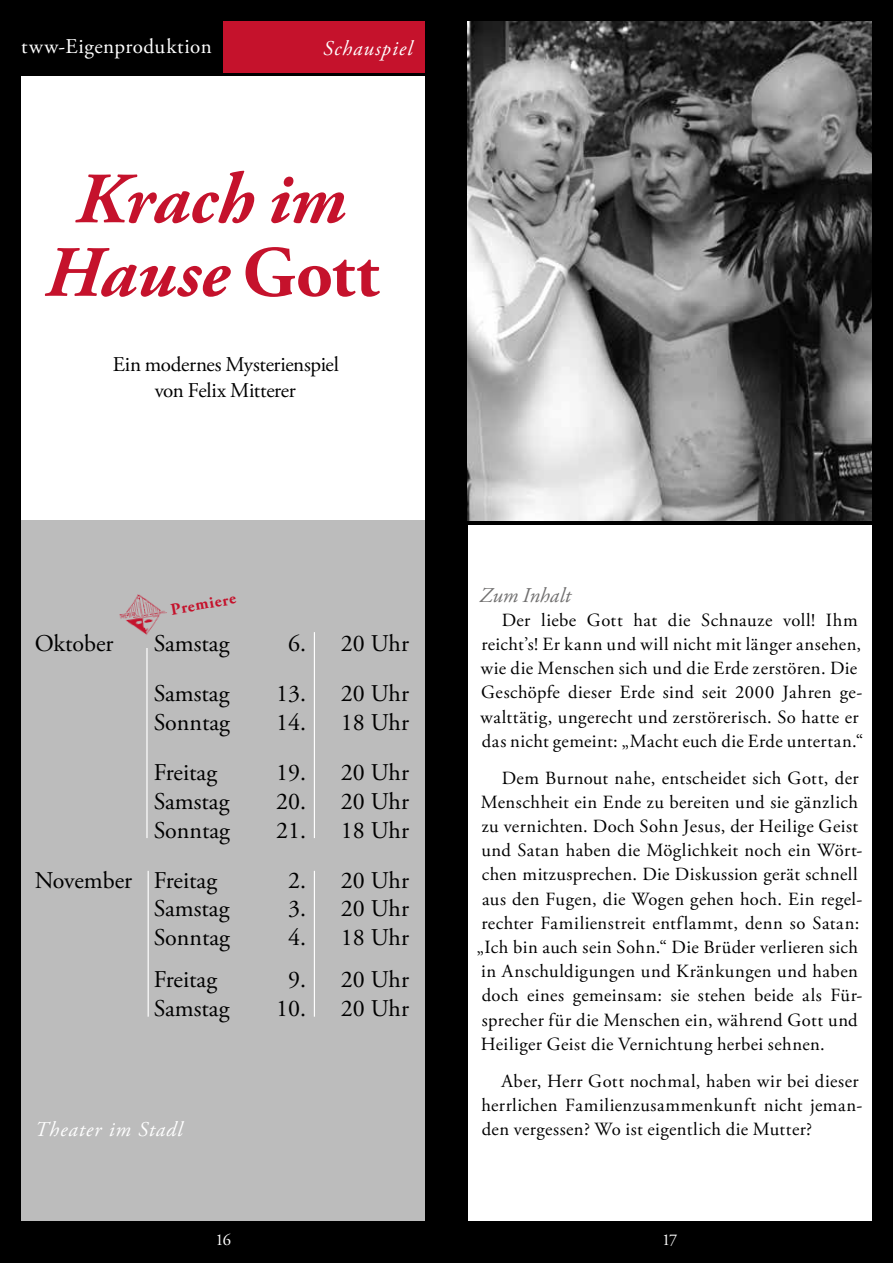
<style>
.page{position:relative;width:893px;height:1263px;background:#000}
.page>*{position:absolute;margin:0;border:0;box-sizing:border-box;transform-origin:0 0}
.t1{font:italic 700 72px/73.5px "Adobe Garamond Pro";color:#c5122c;text-align:center}
.t2{font:24px "Adobe Garamond Pro";color:#000}
.t3{font:21px/25.2px "Adobe Garamond Pro";letter-spacing:-.015em;color:#000;text-align:center}
.t4{font:italic 21px "Adobe Garamond Pro";letter-spacing:.05em;color:#fff}
.t5{font:21px "Adobe Garamond Pro";letter-spacing:.03em;color:#fff}
.t6{font:italic 21px "Adobe Garamond Pro";color:#706f6f}
.t7{font:18.6px/24.2px "Adobe Garamond Pro";letter-spacing:.025em;color:#000}
.t8{font:700 16.5px "Adobe Garamond Pro";color:#c5122c}
.t9{font:16.5px "Adobe Garamond Pro";color:#fff}
.s1{font-style:normal}
</style>
<div class="page">
<div style="left:21px;top:519px;width:404px;height:701px;background:#bcbcbc"></div>
<div style="left:21px;top:76px;width:404px;height:443px;background:#fff"></div>
<img style="left:119px;top:594px;width:48px;height:41px">
<hr style="left:314px;top:632px;width:1px;height:206px;background:#fff">
<hr style="left:314px;top:871px;width:1px;height:146px;background:#fff">
<hr style="left:148px;top:871px;width:1px;height:146px;background:#fff">
<hr style="left:146px;top:648px;width:2px;height:190px;background:#fff">
<div style="left:223px;top:21px;width:202px;height:52px;background:#c5122c"></div>
<div style="left:468px;top:525px;width:404px;height:695px;background:#fff"></div>
<img style="left:468px;top:21px;width:404px;height:499px">
<p class="t5" style="left:21px;top:34px;width:192px">tww-Eigenproduktion</p>
<p class="t4" style="left:323px;top:35px;width:91px">Schauspiel</p>
<h1 class="t1" style="left:45px;top:164px;width:336px">Krach im<br>Hause <span class="s1">Gott</span></h1>
<p class="t3" style="left:113px;top:353px;width:228px">Ein modernes Mysterienspiel von Felix Mitterer</p>
<p class="t8" style="left:169px;top:600px;width:67px;rotate:-10deg">Premiere</p>
<p class="t2" style="left:35px;top:629px;width:80px">Oktober</p>
<p class="t2" style="left:154px;top:629px;width:77px">Samstag</p>
<p class="t2" style="left:288px;top:629px;width:122px">6. 20 Uhr</p>
<p class="t2" style="left:154px;top:679px;width:77px">Samstag</p>
<p class="t2" style="left:276px;top:679px;width:134px">13. 20 Uhr</p>
<p class="t2" style="left:154px;top:708px;width:78px">Sonntag</p>
<p class="t2" style="left:276px;top:708px;width:134px">14. 18 Uhr</p>
<p class="t2" style="left:154px;top:758px;width:65px">Freitag</p>
<p class="t2" style="left:276px;top:758px;width:134px">19. 20 Uhr</p>
<p class="t2" style="left:154px;top:787px;width:77px">Samstag</p>
<p class="t2" style="left:276px;top:787px;width:134px">20. 20 Uhr</p>
<p class="t2" style="left:154px;top:815px;width:78px">Sonntag</p>
<p class="t2" style="left:276px;top:815px;width:134px">21. 18 Uhr</p>
<p class="t2" style="left:35px;top:866px;width:184px">November Freitag</p>
<p class="t2" style="left:288px;top:866px;width:122px">2. 20 Uhr</p>
<p class="t2" style="left:154px;top:894px;width:77px">Samstag</p>
<p class="t2" style="left:288px;top:894px;width:122px">3. 20 Uhr</p>
<p class="t2" style="left:154px;top:923px;width:78px">Sonntag</p>
<p class="t2" style="left:288px;top:923px;width:122px">4. 18 Uhr</p>
<p class="t2" style="left:154px;top:965px;width:65px">Freitag</p>
<p class="t2" style="left:288px;top:965px;width:122px">9. 20 Uhr</p>
<p class="t2" style="left:154px;top:993px;width:77px">Samstag</p>
<p class="t2" style="left:276px;top:993px;width:134px">10. 20 Uhr</p>
<p class="t4" style="left:35px;top:1116px;width:149px">Theater im Stadl</p>
<p class="t6" style="left:480px;top:582px;width:92px">Zum Inhalt</p>
<p class="t7" style="left:481px;top:608px;width:384px;text-indent:21px">Der liebe Gott hat die Schnauze voll! Ihm reicht’s! Er kann und will nicht mit länger ansehen, wie die Menschen sich und die Erde zerstören. Die Geschöpfe dieser Erde sind seit 2000 Jahren ge&shy;walttätig, ungerecht und zerstörerisch. So hatte er das nicht gemeint: „Macht euch die Erde untertan.“</p>
<p class="t7" style="left:477px;top:766px;width:387px;text-indent:25px">Dem Burnout nahe, entscheidet sich Gott, der Menschheit ein Ende zu bereiten und sie gänzlich zu vernichten. Doch Sohn Jesus, der Heilige Geist und Satan haben die Möglichkeit noch ein Wört&shy;chen mitzusprechen. Die Diskussion gerät schnell aus den Fugen, die Wogen gehen hoch. Ein regel&shy;rechter Familienstreit entflammt, denn so Satan: „Ich bin auch sein Sohn.“ Die Brüder verlieren sich in Anschuldigungen und Kränkungen und haben doch eines gemeinsam: sie stehen beide als Für&shy;sprecher für die Menschen ein, während Gott und Heiliger Geist die Vernichtung herbei sehnen.</p>
<p class="t7" style="left:481px;top:1069px;width:382px;text-indent:20px">Aber, Herr Gott nochmal, haben wir bei dieser herrlichen Familienzusammenkunft nicht jeman&shy;den vergessen? Wo ist eigentlich die Mutter?</p>
<p class="t9" style="left:215px;top:1230px;width:17px">16</p>
<p class="t9" style="left:662px;top:1230px;width:17px">17</p>
</div>
